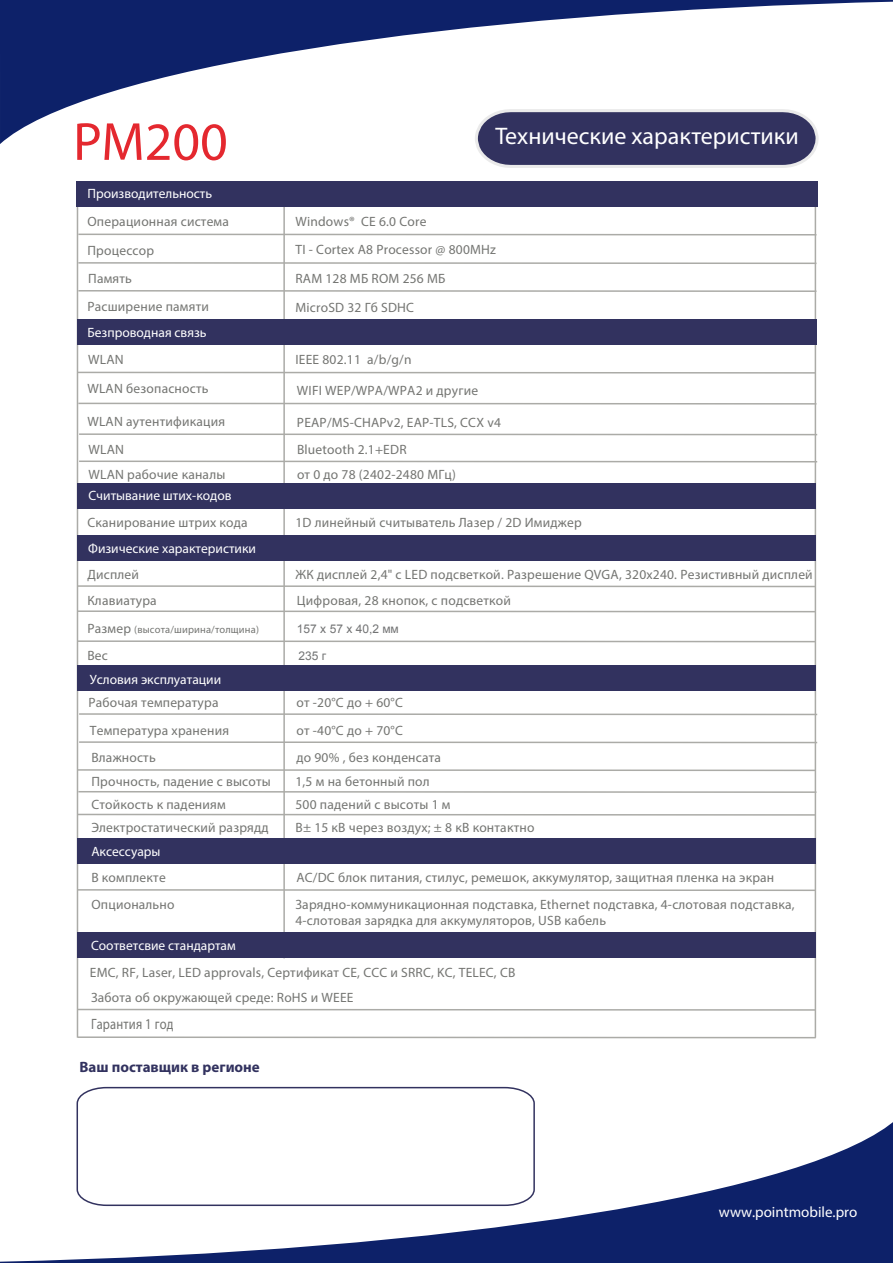
<style>
.page{position:relative;width:893px;height:1263px;background:#fff}
.page>*{position:absolute;margin:0;border:0;box-sizing:border-box;transform-origin:0 0}
.t1{font:54px "Myriad Pro";color:#e4282f}
.t2{font:24px "Myriad Pro";color:#fff}
.t3{font:700 15px "Myriad Pro";color:#32325f}
.t4{font:15px "Myriad Pro";color:#fff}
.t5{font:15px "Myriad Pro";letter-spacing:.015em;color:#747572;scale:.84 1}
.t6{font:13.5px/16.2px "Myriad Pro";letter-spacing:.015em;color:#747572}
.t7{font:13.5px "Myriad Pro";color:#fff}
.t8{font:12px "Arial";color:#727374}
.t9{font:10.5px "Myriad Pro";letter-spacing:.015em;color:#747572}
.s1{font-size:13.5px}
</style>
<div class="page">
<hr style="left:815px;top:189px;width:1px;height:849px;background:#ababa7">
<svg style="left:0;top:0;width:893px;height:144px"></svg>
<svg style="left:0;top:1122px;width:893px;height:141px"></svg>
<hr style="left:283px;top:186px;width:2px;height:772px;background:#ababa7">
<hr style="left:77px;top:189px;width:1px;height:849px;background:#ababa7">
<svg style="left:78px;top:233px;width:739px;height:3px"></svg>
<svg style="left:78px;top:261px;width:739px;height:4px"></svg>
<svg style="left:78px;top:402px;width:739px;height:3px"></svg>
<svg style="left:78px;top:712px;width:740px;height:4px"></svg>
<svg style="left:78px;top:741px;width:740px;height:3px"></svg>
<svg style="left:76px;top:813px;width:741px;height:3px"></svg>
<div style="left:76px;top:181px;width:741px;height:26px;background:#32325f"></div>
<div style="left:77px;top:320px;width:740px;height:25px;background:#32325f"></div>
<div style="left:77px;top:484px;width:739px;height:25px;background:#32325f"></div>
<div style="left:77px;top:666px;width:738px;height:25px;background:#32325f"></div>
<svg style="left:473px;top:108px;width:347px;height:60px;background:#545479"></svg>
<svg style="left:78px;top:460px;width:740px;height:3px"></svg>
<svg style="left:78px;top:433px;width:740px;height:3px"></svg>
<svg style="left:76px;top:1008px;width:741px;height:3px"></svg>
<div style="left:77px;top:838px;width:739px;height:25px;background:#32325f"></div>
<div style="left:77px;top:535px;width:739px;height:25px;background:#32325f"></div>
<svg style="left:76px;top:768px;width:741px;height:4px"></svg>
<svg style="left:78px;top:790px;width:739px;height:4px"></svg>
<svg style="left:76px;top:371px;width:741px;height:3px"></svg>
<svg style="left:78px;top:289px;width:739px;height:4px"></svg>
<svg style="left:76px;top:1086px;width:460px;height:121px"></svg>
<svg style="left:76px;top:888px;width:741px;height:4px"></svg>
<svg style="left:76px;top:584px;width:741px;height:4px"></svg>
<svg style="left:76px;top:610px;width:741px;height:3px"></svg>
<svg style="left:76px;top:640px;width:741px;height:3px"></svg>
<div style="left:77px;top:933px;width:738px;height:25px;background:#32325f"></div>
<svg style="left:76px;top:1036px;width:741px;height:3px"></svg>
<h1 class="t1" style="left:73px;top:108px;width:156px">PM200</h1>
<p class="t7" style="left:87px;top:185px;width:126px">Производительность</p>
<h2 class="t2" style="left:496px;top:121px;width:305px">Технические характеристики</h2>
<p class="t6" style="left:87px;top:213px;width:143px">Операционная система</p>
<p class="t6" style="left:295px;top:213px;width:132px">Windows® CE 6.0 Core</p>
<p class="t6" style="left:87px;top:242px;width:68px">Процессор</p>
<p class="t6" style="left:296px;top:241px;width:202px">TI - Cortex A8 Processor @ 800MHz</p>
<p class="t6" style="left:88px;top:271px;width:45px">Память</p>
<p class="t6" style="left:295px;top:271px;width:152px">RAM 128 МБ ROM 256 МБ</p>
<p class="t6" style="left:87px;top:298px;width:123px">Расширение памяти</p>
<p class="t6" style="left:295px;top:300px;width:120px">MicroSD 32 Гб SDHC</p>
<p class="t7" style="left:87px;top:324px;width:121px">Безпроводная связь</p>
<p class="t6" style="left:88px;top:351px;width:37px">WLAN</p>
<p class="t6" style="left:295px;top:351px;width:118px">IEEE 802.11 a/b/g/n</p>
<p class="t6" style="left:87px;top:380px;width:123px">WLAN безопасность</p>
<p class="t6" style="left:87px;top:413px;width:139px">WLAN аутентификация</p>
<p class="t6" style="left:297px;top:382px;width:183px">WIFI WEP/WPA/WPA2 и другие</p>
<p class="t6" style="left:297px;top:414px;width:205px">PEAP/MS-CHAPv2, EAP-TLS, CCX v4</p>
<p class="t6" style="left:88px;top:441px;width:37px">WLAN</p>
<p class="t6" style="left:297px;top:441px;width:111px">Bluetooth 2.1+EDR</p>
<p class="t6" style="left:88px;top:466px;width:138px">WLAN рабочие каналы</p>
<p class="t6" style="left:297px;top:466px;width:160px">от 0 до 78 (2402-2480 МГц)</p>
<p class="t7" style="left:88px;top:487px;width:145px">Считывание штих-кодов</p>
<p class="t6" style="left:87px;top:515px;width:162px">Сканирование штрих кода</p>
<p class="t6" style="left:295px;top:515px;width:288px">1D линейный считыватель Лазер / 2D Имиджер</p>
<p class="t7" style="left:88px;top:540px;width:169px">Физические характеристики</p>
<p class="t6" style="left:87px;top:566px;width:53px">Дисплей</p>
<p class="t6" style="left:295px;top:566px;width:519px">ЖК дисплей 2,4" с LED подсветкой. Разрешение QVGA, 320х240. Резистивный дисплей</p>
<p class="t6" style="left:87px;top:592px;width:71px">Клавиатура</p>
<p class="t6" style="left:297px;top:592px;width:216px">Цифровая, 28 кнопок, с подсветкой</p>
<p class="t9" style="left:87px;top:623px;width:173px"><span class="s1">Размер</span> (высота/ширина/толщина)</p>
<p class="t8" style="left:297px;top:621px;width:103px">157 x 57 x 40,2 мм</p>
<p class="t6" style="left:87px;top:647px;width:22px">Вес</p>
<p class="t6" style="left:88px;top:694px;width:132px">Рабочая температура</p>
<p class="t6" style="left:296px;top:722px;width:108px">от -40°C до + 70°C</p>
<p class="t8" style="left:298px;top:648px;width:29px">235 г</p>
<p class="t6" style="left:296px;top:694px;width:108px">от -20°C до + 60°C</p>
<p class="t7" style="left:90px;top:671px;width:133px">Условия эксплуатации</p>
<p class="t6" style="left:90px;top:722px;width:141px">Температура хранения</p>
<p class="t6" style="left:91px;top:749px;width:66px">Влажность</p>
<p class="t6" style="left:296px;top:749px;width:146px">до 90% , без конденсата</p>
<p class="t6" style="left:91px;top:773px;width:181px">Прочность, падение с высоты</p>
<p class="t6" style="left:295px;top:773px;width:136px">1,5 м на бетонный пол</p>
<p class="t6" style="left:91px;top:796px;width:136px">Стойкость к падениям</p>
<p class="t6" style="left:295px;top:796px;width:157px">500 падений с высоты 1 м</p>
<p class="t7" style="left:91px;top:843px;width:71px">Аксессуары</p>
<p class="t6" style="left:91px;top:869px;width:76px">В комплекте</p>
<p class="t6" style="left:296px;top:869px;width:479px">AC/DC блок питания, стилус, ремешок, аккумулятор, защитная пленка на экран</p>
<p class="t6" style="left:91px;top:819px;width:179px">Электростатический разрядд</p>
<p class="t6" style="left:295px;top:819px;width:240px">В± 15 кВ через воздух; ± 8 кВ контактно</p>
<p class="t6" style="left:295px;top:896px;width:501px">Зарядно-коммуникационная подставка, Ethernet подставка, 4-слотовая подставка,<br>4-слотовая зарядка для аккумуляторов, USB кабель</p>
<p class="t6" style="left:90px;top:964px;width:427px">EMC, RF, Laser, LED approvals, Сертификат CE, CCC и SRRC, KC, TELEC, CB</p>
<p class="t6" style="left:91px;top:896px;width:85px">Опционально</p>
<p class="t7" style="left:91px;top:937px;width:146px">Соответсвие стандартам</p>
<p class="t6" style="left:91px;top:989px;width:264px">Забота об окружающей среде: RoHS и WEEE</p>
<p class="t5" style="left:91px;top:1015px;width:100px">Гарантия 1 год</p>
<p class="t3" style="left:80px;top:1057px;width:182px">Ваш поставщик в регионе</p>
<p class="t4" style="left:719px;top:1202px;width:140px">www.pointmobile.pro</p>
</div>
